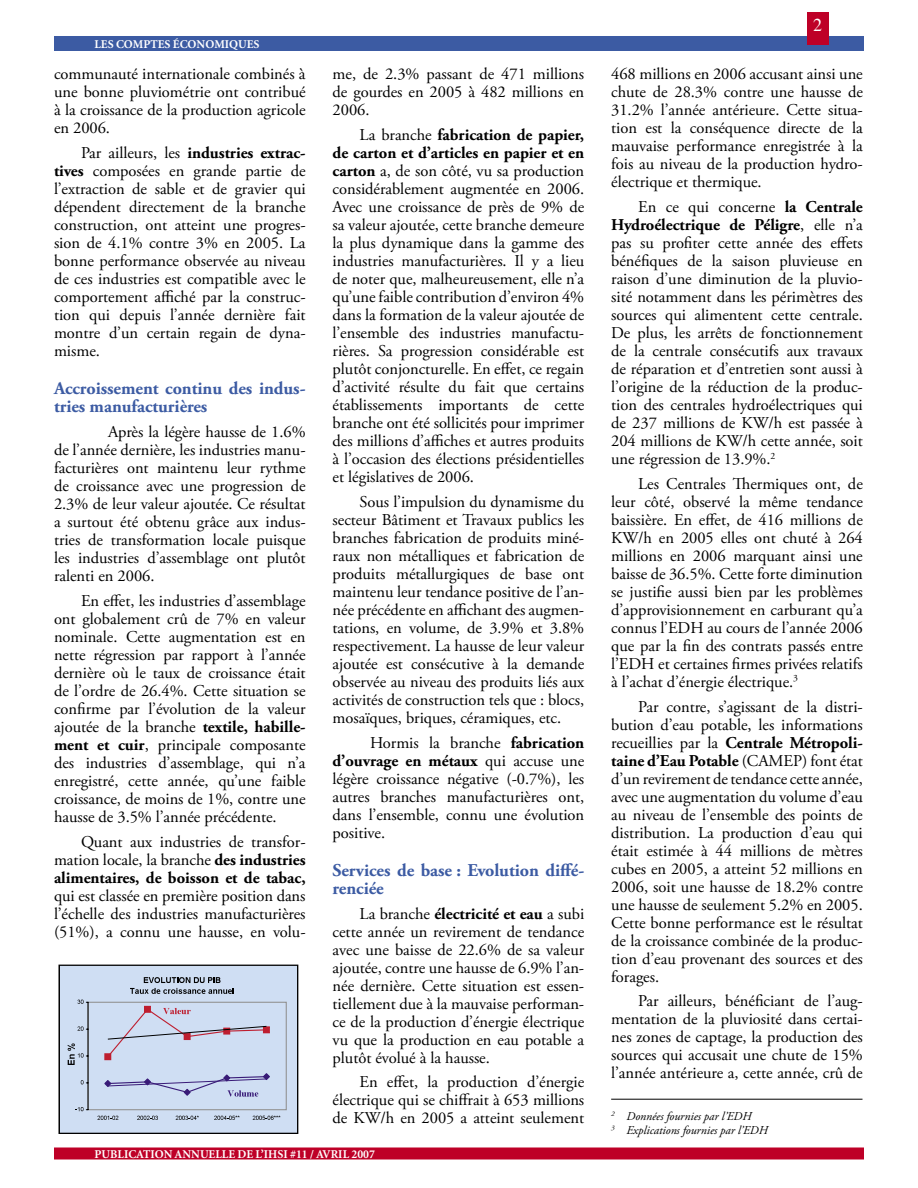
<style>
.page{position:relative;width:918px;height:1188px;background:#fff}
.page>*{position:absolute;margin:0;border:0;box-sizing:border-box;transform-origin:0 0}
.titre_bleu{font:700 18px/18px "Adobe Garamond Pro";letter-spacing:-.005em;color:#3c5ba3}
.t1{font:18px "Times";color:#fff}
.t2{font:16.5px/18px "Adobe Garamond Pro";letter-spacing:-.005em;color:#000;text-align:justify}
.t3{font:700 12px "Minion";color:#fff}
.footnote_text{font:italic 12px "Adobe Garamond Pro";letter-spacing:-.005em;color:#000}
.s1{font-weight:700}
</style>
<div class="page">
<div style="left:54px;top:1148px;width:810px;height:12px;background:#be0027"></div>
<div style="left:54px;top:36px;width:810px;height:15px;background:#3c5ba3"></div>
<div style="left:808px;top:12px;width:21px;height:33px;background:#be0027"></div>
<hr style="left:611px;top:1099px;width:252px;height:1px;background:#000">
<svg style="left:61px;top:967px;width:235px;height:165px;background:#c6d2e7"></svg>
<div style="left:59px;top:965px;width:239px;height:169px;border:1px solid #000"></div>
<p class="t3" style="left:94px;top:38px;width:166px">LES COMPTES ÉCONOMIQUES</p>
<p class="t2" style="left:54px;top:66px;width:253px">communauté internationale combinés à une bonne pluviométrie ont contribué à la croissance de la production agricole en 2006.</p>
<p class="t2" style="left:54px;top:145px;width:253px;text-indent:27px">Par ailleurs, les <span class="s1">industries extrac&shy;tives</span> composées en grande partie de l’extraction de sable et de gravier qui dépendent directement de la branche construction, ont atteint une progres&shy;sion de 4.1% contre 3% en 2005. La bonne performance observée au niveau de ces industries est compatible avec le comportement affiché par la construc&shy;tion qui depuis l’année dernière fait montre d’un certain regain de dyna&shy;misme.</p>
<p class="titre_bleu" style="left:54px;top:380px;width:253px">Accroissement continu des indus&shy;tries manufacturières</p>
<p class="t2" style="left:54px;top:424px;width:253px;text-indent:54px">Après la légère hausse de 1.6% de l’année dernière, les industries manu&shy;facturières ont maintenu leur rythme de croissance avec une progression de 2.3% de leur valeur ajoutée. Ce résultat a surtout été obtenu grâce aux indus&shy;tries de transformation locale puisque les industries d’assemblage ont plutôt ralenti en 2006.</p>
<p class="t2" style="left:54px;top:592px;width:253px;text-indent:27px">En effet, les industries d’assemblage ont globalement crû de 7% en valeur nominale. Cette augmentation est en nette régression par rapport à l’année dernière où le taux de croissance était de l’ordre de 26.4%. Cette situation se confirme par l’évolution de la valeur ajoutée de la branche <span class="s1">textile, habille&shy;ment et cuir</span>, principale composante des industries d’assemblage, qui n’a enregistré, cette année, qu’une faible croissance, de moins de 1%, contre une hausse de 3.5% l’année précédente.</p>
<p class="t2" style="left:54px;top:833px;width:253px;text-indent:27px">Quant aux industries de transfor&shy;mation locale, la branche <span class="s1">des industries alimentaires, de boisson et de tabac, </span>qui est classée en première position dans l’échelle des industries manufacturières (51%), a connu une hausse, en volu-</p>
<p class="t2" style="left:333px;top:66px;width:253px">me, de 2.3% passant de 471 millions de gourdes en 2005 à 482 millions en 2006.</p>
<p class="t2" style="left:333px;top:127px;width:253px;text-indent:27px">La branche <span class="s1">fabrication de papier, de carton et d’articles en papier et en carton</span> a, de son côté, vu sa production considérablement augmentée en 2006.<br>Avec une croissance de près de 9% de sa valeur ajoutée, cette branche demeure la plus dynamique dans la gamme des industries manufacturières. Il y a lieu de noter que, malheureusement, elle n’a qu’une faible contribution d’environ 4% dans la formation de la valeur ajoutée de l’ensemble des industries manufactu&shy;rières. Sa progression considérable est plutôt conjoncturelle. En effet, ce regain d’activité résulte du fait que certains établissements importants de cette branche ont été sollicités pour imprimer des millions d’affiches et autres produits à l’occasion des élections présidentielles et législatives de 2006.</p>
<p class="t2" style="left:333px;top:493px;width:253px;text-indent:27px">Sous l’impulsion du dynamisme du secteur Bâtiment et Travaux publics les branches fabrication de produits miné&shy;raux non métalliques et fabrication de produits métallurgiques de base ont maintenu leur tendance positive de l’an&shy;née précédente en affichant des augmen&shy;tations, en volume, de 3.9% et 3.8% respectivement. La hausse de leur valeur ajoutée est consécutive à la demande observée au niveau des produits liés aux activités de construction tels que : blocs, mosaïques, briques, céramiques, etc.</p>
<p class="t2" style="left:333px;top:734px;width:253px;text-indent:37px">Hormis la branche <span class="s1">fabrication d’ouvrage en métaux</span> qui accuse une légère croissance négative (-0.7%), les autres branches manufacturières ont, dans l’ensemble, connu une évolution positive.</p>
<p class="titre_bleu" style="left:333px;top:862px;width:253px">Services de base : Evolution diffé&shy;renciée</p>
<p class="t2" style="left:333px;top:905px;width:253px;text-indent:27px">La branche <span class="s1">électricité et eau</span> a subi cette année un revirement de tendance avec une baisse de 22.6% de sa valeur ajoutée, contre une hausse de 6.9% l’an&shy;née dernière. Cette situation est essen&shy;tiellement due à la mauvaise performan&shy;ce de la production d’énergie électrique vu que la production en eau potable a plutôt évolué à la hausse.</p>
<p class="t2" style="left:333px;top:1074px;width:253px;text-indent:27px">En effet, la production d’énergie électrique qui se chiffrait à 653 millions de KW/h en 2005 a atteint seulement</p>
<p class="t3" style="left:94px;top:1148px;width:282px">PUBLICATION ANNUELLE DE L’IHSI #11 / AVRIL 2007</p>
<p class="t1" style="left:813px;top:8px;width:10px">2</p>
<p class="t2" style="left:611px;top:66px;width:253px">468 millions en 2006 accusant ainsi une chute de 28.3% contre une hausse de 31.2% l’année antérieure. Cette situa&shy;tion est la conséquence directe de la mauvaise performance enregistrée à la fois au niveau de la production hydro&shy;électrique et thermique.</p>
<p class="t2" style="left:611px;top:199px;width:253px;text-indent:27px">En ce qui concerne <span class="s1">la Centrale Hydroélectrique de Péligre</span>, elle n’a pas su profiter cette année des effets bénéfiques de la saison pluvieuse en raison d’une diminution de la pluvio&shy;sité notamment dans les périmètres des sources qui alimentent cette centrale.<br>De plus, les arrêts de fonctionnement de la centrale consécutifs aux travaux de réparation et d’entretien sont aussi à l’origine de la réduction de la produc&shy;tion des centrales hydroélectriques qui de 237 millions de KW/h est passée à 204 millions de KW/h cette année, soit une régression de 13.9%.<sup>2</sup></p>
<p class="t2" style="left:611px;top:475px;width:253px;text-indent:27px">Les Centrales Thermiques ont, de leur côté, observé la même tendance baissière. En effet, de 416 millions de KW/h en 2005 elles ont chuté à 264 millions en 2006 marquant ainsi une baisse de 36.5%. Cette forte diminution se justifie aussi bien par les problèmes d’approvisionnement en carburant qu’a connus l’EDH au cours de l’année 2006 que par la fin des contrats passés entre l’EDH et certaines firmes privées relatifs à l’achat d’énergie électrique.<sup>3</sup></p>
<p class="t2" style="left:611px;top:698px;width:253px;text-indent:27px">Par contre, s’agissant de la distri&shy;bution d’eau potable, les informations recueillies par la <span class="s1">Centrale Métropoli&shy;taine d’Eau Potable</span> (CAMEP) font état d’un revirement de tendance cette année, avec une augmentation du volume d’eau au niveau de l’ensemble des points de distribution. La production d’eau qui était estimée à 44 millions de mètres cubes en 2005, a atteint 52 millions en 2006, soit une hausse de 18.2% contre une hausse de seulement 5.2% en 2005.<br>Cette bonne performance est le résultat de la croissance combinée de la produc&shy;tion d’eau provenant des sources et des forages.</p>
<p class="t2" style="left:611px;top:993px;width:253px;text-indent:27px">Par ailleurs, bénéficiant de l’aug&shy;mentation de la pluviosité dans certai&shy;nes zones de captage, la production des sources qui accusait une chute de 15% l’année antérieure a, cette année, crû de</p>
<p class="footnote_text" style="left:611px;top:1109px;width:142px"><sup>2</sup> Données fournies par l’EDH</p>
<p class="footnote_text" style="left:611px;top:1123px;width:158px"><sup>3</sup> Explications fournies par l’EDH</p>
</div>
